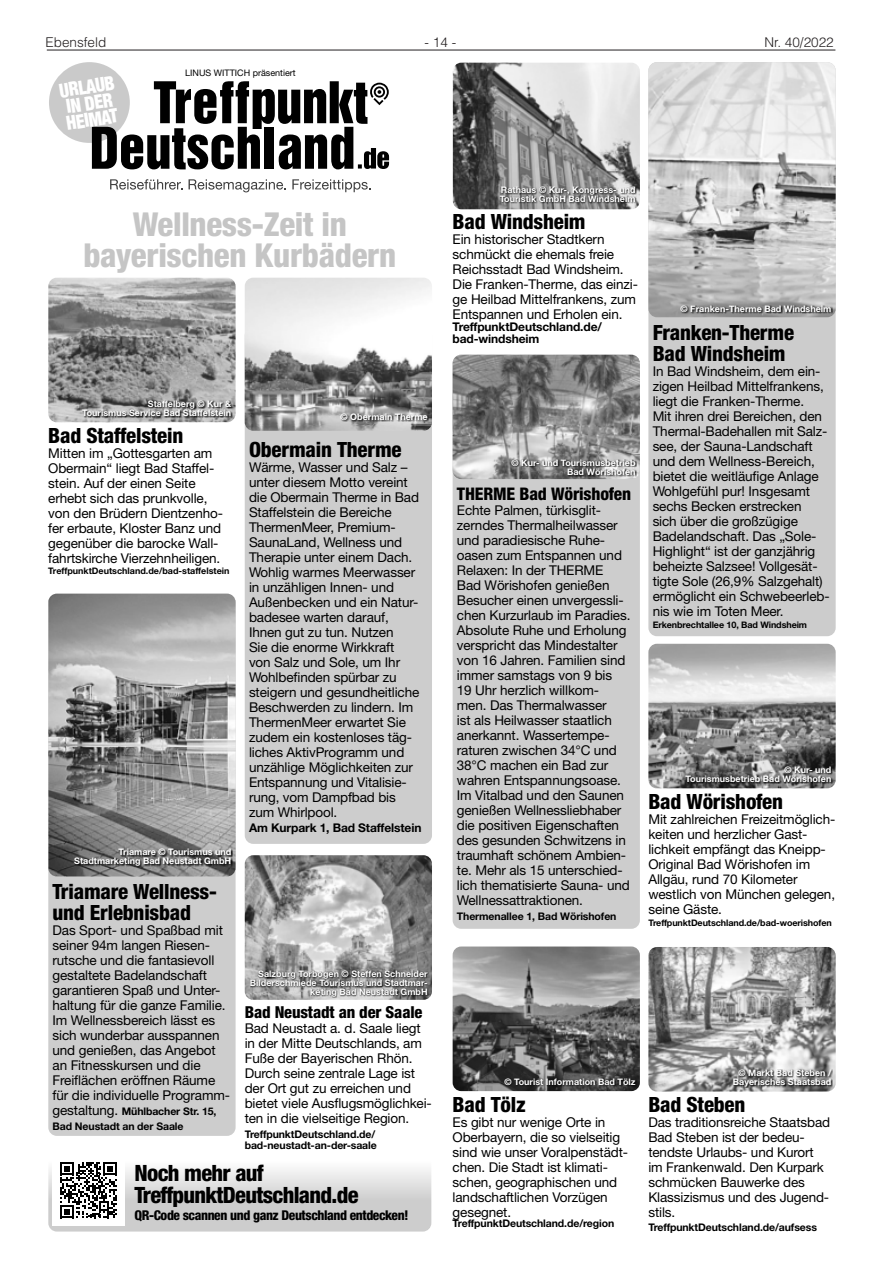
<style>
.page{position:relative;width:881px;height:1263px;background:#fff}
.page>*{position:absolute;margin:0;border:0;box-sizing:border-box;transform-origin:0 0}
.t1{font:800 condensed 33px/31.2px "Helvetica Neue LT";letter-spacing:-.01em;color:#c5c5c5;text-align:center}
.t2{font:800 condensed 22.5px/22.5px "Helvetica Neue LT";letter-spacing:-.03em;color:#000}
.t3{font:800 condensed 21px/21px "Helvetica Neue LT";letter-spacing:-.01em;color:#000}
.t4{font:900 condensed 19.5px/16.5px "Helvetica Neue";color:#fff;scale:.9 1}
.t5{font:800 condensed 17.4px "Helvetica Neue LT";letter-spacing:-.01em;color:#000}
.t6{font:800 condensed 16.5px "Helvetica Neue LT";letter-spacing:-.01em;color:#000}
.t7{font:13.5px/15px "Helvetica Neue LT";letter-spacing:-.01em;color:#000}
.t8{font:800 condensed 13.5px "Helvetica Neue LT";letter-spacing:-.03em;color:#000}
.t9{font:300 13.5px "Helvetica LT";color:#231f20}
.t10{font:700 12px/12px "Helvetica Neue LT";letter-spacing:-.01em;color:#000}
.t11{font:700 10.5px/15px "Helvetica Neue LT";letter-spacing:-.01em;color:#000}
.t12{font:700 9px/9px "Helvetica Neue LT";color:#fff;text-align:right}
.t13{font:700 9px "Helvetica Neue LT";letter-spacing:-.01em;color:#000}
.t14{font:9px "Helvetica Neue LT";color:#000}
.s1{font-weight:400;font-size:13.5px}
</style>
<div class="page">
<hr style="left:47px;top:50px;width:788px;height:1px;background:#231f20">
<div style="left:49px;top:62px;width:81px;height:81px;background:#c5c5c5;border-radius:50%"></div>
<svg style="left:110px;top:179px;width:72px;height:11px"></svg>
<svg style="left:188px;top:179px;width:98px;height:13px"></svg>
<svg style="left:292px;top:179px;width:79px;height:13px"></svg>
<svg style="left:92px;top:81px;width:297px;height:88px"></svg>
<div style="left:48px;top:1148px;width:383px;height:83px;background:linear-gradient(to bottom,#fff,#bfbfbf);border-radius:9px"></div>
<div style="left:53px;top:1153px;width:72px;height:72px;background:#fff"></div>
<svg style="left:60px;top:1162px;width:57px;height:56px"></svg>
<div style="left:245px;top:327px;width:187px;height:517px;background:#cdcdcd;border-radius:9px"></div>
<img style="left:245px;top:278px;width:187px;height:153px">
<svg style="left:341px;top:414px;width:88px;height:7px"></svg>
<div style="left:648px;top:62px;width:187px;height:574px;background:#ccc;border-radius:9px"></div>
<img style="left:648px;top:62px;width:187px;height:255px">
<svg style="left:680px;top:305px;width:152px;height:8px"></svg>
<img style="left:452px;top:63px;width:187px;height:146px">
<svg style="left:499px;top:187px;width:137px;height:16px;background:#656565"></svg>
<img style="left:48px;top:278px;width:187px;height:144px">
<svg style="left:82px;top:400px;width:151px;height:18px;background:#707070"></svg>
<img style="left:648px;top:947px;width:187px;height:144px">
<svg style="left:733px;top:1070px;width:99px;height:18px;background:#646464"></svg>
<img style="left:452px;top:946px;width:187px;height:145px">
<svg style="left:504px;top:1078px;width:132px;height:9px"></svg>
<div style="left:48px;top:594px;width:187px;height:542px;background:#cdcdcd;border-radius:9px"></div>
<img style="left:48px;top:594px;width:187px;height:282px">
<svg style="left:74px;top:849px;width:158px;height:18px;background:#565656"></svg>
<img style="left:245px;top:855px;width:187px;height:145px">
<svg style="left:250px;top:971px;width:179px;height:27px;background:#6f6f6f"></svg>
<div style="left:452px;top:355px;width:187px;height:574px;background:#cdcdcd;border-radius:9px"></div>
<img style="left:452px;top:355px;width:187px;height:124px">
<svg style="left:512px;top:460px;width:124px;height:17px;background:#696969"></svg>
<img style="left:648px;top:644px;width:187px;height:144px">
<svg style="left:685px;top:767px;width:147px;height:17px;background:#595959"></svg>
<p class="t9" style="left:45px;top:34px;width:62px">Ebensfeld</p>
<p class="t9" style="left:424px;top:34px;width:33px">- 14 -</p>
<p class="t9" style="left:764px;top:34px;width:71px">Nr. 40/2022</p>
<p class="t14" style="left:185px;top:67px;width:112px">LINUS WITTICH präsentiert</p>
<h3 class="t4" style="left:58px;top:82px;width:63px;rotate:-9deg">URLAUB<br>IN DER<br>HEIMAT</h3>
<h1 class="t1" style="left:83px;top:208px;width:314px">Wellness-Zeit in bayerischen Kurbädern</h1>
<p class="t12" style="left:82px;top:399px;width:150px">Staffelberg © Kur &amp;<br>Tourismus Service Bad Staffelstein</p>
<h3 class="t3" style="left:48px;top:424px;width:136px">Bad Staffelstein</h3>
<p class="t7" style="left:48px;top:445px;width:176px">Mitten im „Gottesgarten am<br>Obermain“ liegt Bad Staffel&shy;stein. Auf der einen Seite erhebt sich das prunkvolle, von den Brüdern Dientzenho&shy;fer erbaute, Kloster Banz und gegenüber die barocke Wall&shy;fahrtskirche Vierzehnheiligen.</p>
<p class="t13" style="left:48px;top:565px;width:183px">TreffpunktDeutschland.de/bad-staffelstein</p>
<p class="t12" style="left:74px;top:847px;width:158px">Triamare © Tourismus und<br>Stadtmarketing Bad Neustadt GmbH</p>
<h3 class="t3" style="left:53px;top:880px;width:166px">Triamare Wellness&shy;und Erlebnisbad</h3>
<p class="t7" style="left:53px;top:922px;width:179px">Das Sport- und Spaßbad mit seiner 94m langen Riesen&shy;rutsche und die fantasievoll gestaltete Badelandschaft garantieren Spaß und Unter&shy;haltung für die ganze Familie.<br>Im Wellnessbereich lässt es sich wunderbar ausspannen und genießen, das Angebot an Fitnesskursen und die<br>Freiflächen eröffnen Räume für die individuelle Programm-</p>
<p class="t11" style="left:53px;top:1103px;width:165px"><span class="s1">gestaltung.</span> Mühlbacher Str. 15,<br>Bad Neustadt an der Saale</p>
<p class="t12" style="left:340px;top:412px;width:89px">© Obermain Therme</p>
<h3 class="t3" style="left:249px;top:438px;width:154px">Obermain Therme</h3>
<p class="t7" style="left:249px;top:459px;width:172px">Wärme, Wasser und Salz – unter diesem Motto vereint die Obermain Therme in Bad<br>Staffelstein die Bereiche<br>ThermenMeer, Premium-<br>SaunaLand, Wellness und<br>Therapie unter einem Dach.<br>Wohlig warmes Meerwasser in unzähligen Innen- und<br>Außenbecken und ein Natur&shy;badesee warten darauf,<br>Ihnen gut zu tun. Nutzen<br>Sie die enorme Wirkkraft von Salz und Sole, um Ihr<br>Wohlbefinden spürbar zu steigern und gesundheitliche<br>Beschwerden zu lindern. Im<br>ThermenMeer erwartet Sie zudem ein kostenloses täg&shy;liches AktivProgramm und unzählige Möglichkeiten zur<br>Entspannung und Vitalisie&shy;rung, vom Dampfbad bis zum Whirlpool.</p>
<p class="t10" style="left:249px;top:821px;width:174px">Am Kurpark 1, Bad Staffelstein</p>
<p class="t12" style="left:250px;top:969px;width:179px">Salzburg Torbogen © Steffen Schneider<br>Bilderschmiede Tourismus und Stadtmar&shy;keting Bad Neustadt GmbH</p>
<p class="t6" style="left:245px;top:1002px;width:179px">Bad Neustadt an der Saale</p>
<p class="t7" style="left:245px;top:1021px;width:188px">Bad Neustadt a. d. Saale liegt in der Mitte Deutschlands, am<br>Fuße der Bayerischen Rhön.<br>Durch seine zentrale Lage ist der Ort gut zu erreichen und bietet viele Ausflugsmöglichkei&shy;ten in die vielseitige Region.</p>
<p class="t11" style="left:245px;top:1129px;width:134px;line-height:10.5px">TreffpunktDeutschland.de/ bad-neustadt-an-der-saale</p>
<h2 class="t2" style="left:134px;top:1161px;width:225px">Noch mehr auf<br>TreffpunktDeutschland.de</h2>
<p class="t8" style="left:134px;top:1206px;width:276px">QR-Code scannen und ganz Deutschland entdecken!</p>
<p class="t12" style="left:499px;top:185px;width:137px;text-align:left">Rathaus © Kur-, Kongress- und<br>Touristik GmbH Bad Windsheim</p>
<h3 class="t3" style="left:452px;top:211px;width:134px">Bad Windsheim</h3>
<p class="t7" style="left:452px;top:232px;width:187px">Ein historischer Stadtkern schmückt die ehemals freie<br>Reichsstadt Bad Windsheim.<br>Die Franken-Therme, das einzi&shy;ge Heilbad Mittelfrankens, zum<br>Entspannen und Erholen ein.</p>
<p class="t10" style="left:452px;top:321px;width:151px">TreffpunktDeutschland.de/ bad-windsheim</p>
<p class="t12" style="left:511px;top:458px;width:126px">© Kur- und Tourismusbetrieb<br>Bad Wörishofen</p>
<p class="t5" style="left:456px;top:483px;width:176px">THERME Bad Wörishofen</p>
<p class="t7" style="left:456px;top:503px;width:175px">Echte Palmen, türkisglit&shy;zerndes Thermalheilwasser und paradiesische Ruhe&shy;oasen zum Entspannen und<br>Relaxen: In der THERME<br>Bad Wörishofen genießen<br>Besucher einen unvergessli&shy;chen Kurzurlaub im Paradies.<br>Absolute Ruhe und Erholung verspricht das Mindestalter von 16 Jahren. Familien sind immer samstags von 9 bis<br>19 Uhr herzlich willkom&shy;men. Das Thermalwasser<br>ist als Heilwasser staatlich anerkannt. Wassertempe&shy;raturen zwischen 34°C und<br>38°C machen ein Bad zur wahren Entspannungsoase.<br>Im Vitalbad und den Saunen genießen Wellnessliebhaber die positiven Eigenschaften des gesunden Schwitzens in traumhaft schönem Ambien&shy;te. Mehr als 15 unterschied&shy;lich thematisierte Sauna- und<br>Wellnessattraktionen.</p>
<p class="t11" style="left:456px;top:909px;width:161px">Thermenallee 1, Bad Wörishofen</p>
<p class="t12" style="left:680px;top:304px;width:152px">© Franken-Therme Bad Windsheim</p>
<h3 class="t3" style="left:652px;top:321px;width:143px">Franken-Therme<br>Bad Windsheim</h3>
<p class="t7" style="left:652px;top:363px;width:178px">In Bad Windsheim, dem ein&shy;zigen Heilbad Mittelfrankens, liegt die Franken-Therme.<br>Mit ihren drei Bereichen, den<br>Thermal-Badehallen mit Salz&shy;see, der Sauna-Landschaft und dem Wellness-Bereich, bietet die weitläufige Anlage<br>Wohlgefühl pur! Insgesamt sechs Becken erstrecken<br>sich über die großzügige<br>Badelandschaft. Das „Sole-<br>Highlight“ ist der ganzjährig beheizte Salzsee! Vollgesät&shy;tigte Sole (26,9% Salzgehalt) ermöglicht ein Schwebeerleb&shy;nis wie im Toten Meer.</p>
<p class="t13" style="left:652px;top:619px;width:156px">Erkenbrechtallee 10, Bad Windsheim</p>
<p class="t12" style="left:685px;top:765px;width:147px">© Kur- und<br>Tourismusbetrieb Bad Wörishofen</p>
<h3 class="t3" style="left:648px;top:790px;width:136px">Bad Wörishofen</h3>
<p class="t7" style="left:648px;top:811px;width:188px">Mit zahlreichen Freizeitmöglich&shy;keiten und herzlicher Gast&shy;lichkeit empfängt das Kneipp-<br>Original Bad Wörishofen im<br>Allgäu, rund 70 Kilometer westlich von München gelegen, seine Gäste.</p>
<p class="t13" style="left:648px;top:917px;width:185px">TreffpunktDeutschland.de/bad-woerishofen</p>
<p class="t12" style="left:504px;top:1077px;width:132px">© Tourist Information Bad Tölz</p>
<h3 class="t3" style="left:452px;top:1093px;width:75px">Bad Tölz</h3>
<p class="t7" style="left:452px;top:1114px;width:177px">Es gibt nur wenige Orte in<br>Oberbayern, die so vielseitig sind wie unser Voralpenstädt&shy;chen. Die Stadt ist klimati&shy;schen, geographischen und landschaftlichen Vorzügen gesegnet.</p>
<p class="t11" style="left:452px;top:1215px;width:163px">TreffpunktDeutschland.de/region</p>
<p class="t12" style="left:732px;top:1068px;width:100px">© Markt Bad Steben /<br>Bayerisches Staatsbad</p>
<h3 class="t3" style="left:648px;top:1094px;width:98px">Bad Steben</h3>
<p class="t7" style="left:648px;top:1114px;width:183px">Das traditionsreiche Staatsbad<br>Bad Steben ist der bedeu&shy;tendste Urlaubs- und Kurort im Frankenwald. Den Kurpark schmücken Bauwerke des<br>Klassizismus und des Jugend&shy;stils.</p>
<p class="t11" style="left:648px;top:1219px;width:170px">TreffpunktDeutschland.de/aufsess</p>
</div>
